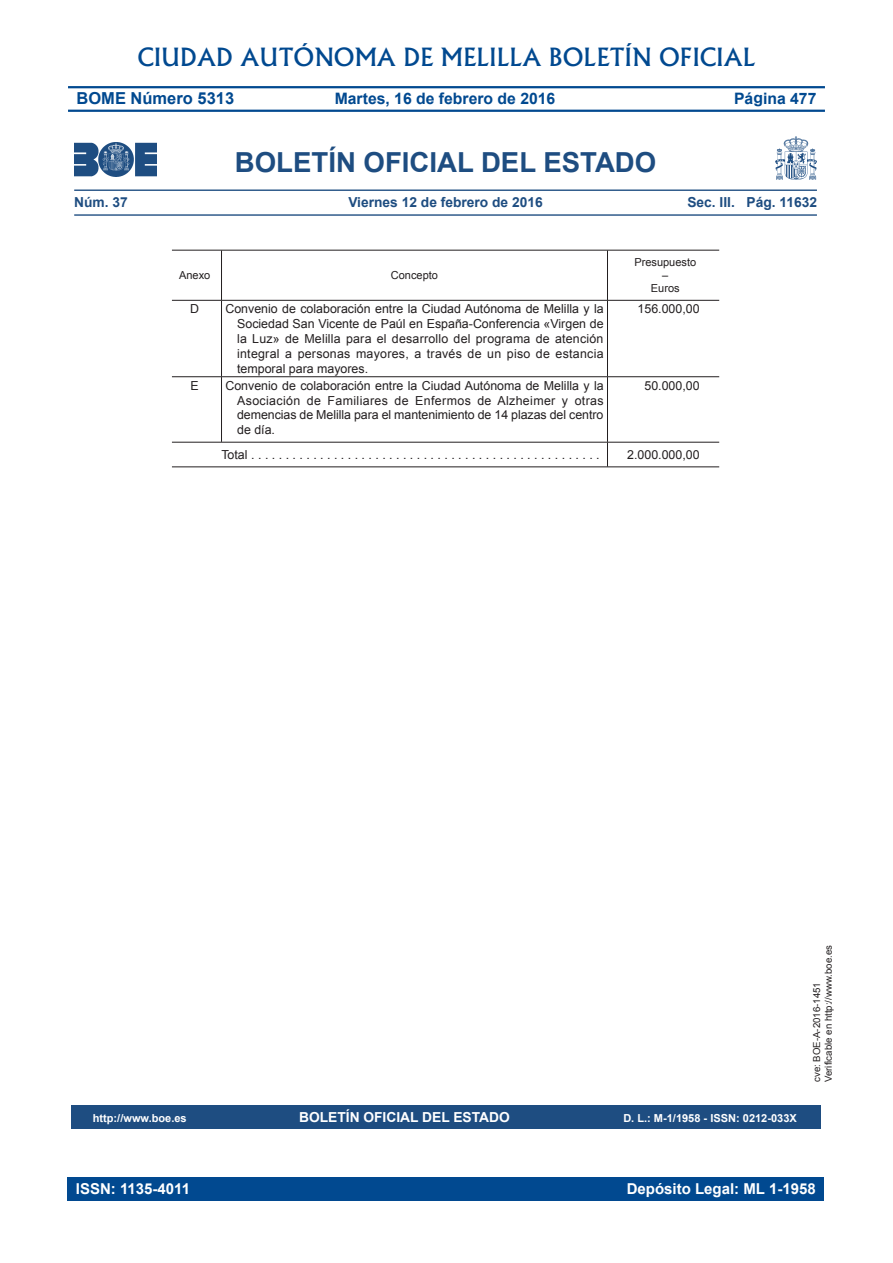
<style>
.page{position:relative;width:893px;height:1263px;background:#fff}
.page>*{position:absolute;margin:0;border:0;box-sizing:border-box;transform-origin:0 0}
.t1{font:700 27.6px "Arial";color:#1e4d81}
.t2{font:500 24px "Albertus";color:#014990}
.t3{font:700 16.5px "Arial";color:#014990}
.t4{font:700 15.75px "Arial";color:#014990}
.t5{font:700 15px "Arial";color:#fff}
.t6{font:700 13.8px "Arial";color:#1e4d81}
.t7{font:700 13.8px "Arial";color:#fff}
.t8{font:12.45px/14.9px "Arial";letter-spacing:-.005em;color:#231f20;text-align:justify}
.t9{font:700 11.1px "Arial";color:#fff}
.t10{font:11.1px/13.2px "Arial";color:#231f20;text-align:center}
.t11{font:9.6px/11.7px "Arial";color:#231f20}
.s1{font-size:15.15px}
</style>
<div class="page">
<hr style="left:68px;top:86px;width:757px;height:2px;background:#014990">
<hr style="left:68px;top:110px;width:757px;height:2px;background:#014990">
<div style="left:67px;top:1177px;width:757px;height:23px;background:#014990"></div>
<img style="left:74px;top:142px;width:82px;height:34px">
<img style="left:775px;top:136px;width:42px;height:43px">
<hr style="left:74px;top:189px;width:743px;height:2px;background:#1e4d81">
<hr style="left:74px;top:214px;width:743px;height:2px;background:#1e4d81">
<hr style="left:221px;top:301px;width:1px;height:75px;background:#231f20">
<hr style="left:607px;top:301px;width:1px;height:75px;background:#231f20">
<hr style="left:221px;top:377px;width:1px;height:65px;background:#231f20">
<hr style="left:607px;top:377px;width:1px;height:65px;background:#231f20">
<svg style="left:607px;top:443px;width:1px;height:23px"></svg>
<hr style="left:221px;top:250px;width:1px;height:50px;background:#231f20">
<hr style="left:607px;top:250px;width:1px;height:50px;background:#231f20">
<hr style="left:172px;top:250px;width:547px;height:1px;background:#231f20">
<hr style="left:172px;top:300px;width:547px;height:1px;background:#231f20">
<hr style="left:172px;top:376px;width:547px;height:1px;background:#231f20">
<hr style="left:172px;top:442px;width:547px;height:1px;background:#231f20">
<hr style="left:172px;top:466px;width:547px;height:1px;background:#231f20">
<div style="left:71px;top:1105px;width:749px;height:24px;background:#1e4d81"></div>
<h2 class="t2" style="left:137px;top:43px;width:620px">CIUDAD AUTÓNOMA DE MELILLA BOLETÍN OFICIAL</h2>
<h3 class="t3" style="left:77px;top:88px;width:159px">BOME Número 5313</h3>
<p class="t4" style="left:335px;top:88px;width:222px">Martes, 16 de febrero de 2016</p>
<p class="t4" style="left:734px;top:88px;width:84px">Pá<span class="s1">g</span>ina 477</p>
<h1 class="t1" style="left:235px;top:144px;width:423px">BOLETÍN OFICIAL DEL ESTADO</h1>
<p class="t6" style="left:74px;top:193px;width:55px">Núm. 37</p>
<p class="t6" style="left:348px;top:193px;width:196px">Viernes 12 de febrero de 2016</p>
<p class="t6" style="left:687px;top:193px;width:131px">Sec. III. Pág. 11632</p>
<p class="t10" style="left:179px;top:269px;width:33px">Anexo</p>
<p class="t10" style="left:391px;top:269px;width:49px">Concepto</p>
<p class="t10" style="left:634px;top:256px;width:63px">Presupuesto –<br>Euros</p>
<p class="t8" style="left:190px;top:302px;width:10px">D</p>
<p class="t8" style="left:237px;top:302px;width:368px;text-indent:-12px">Convenio de colaboración entre la Ciudad Autónoma de Melilla y la Sociedad San Vicente de Paúl en España-Conferencia «Virgen de la Luz» de Melilla para el desarrollo del programa de atención integral a personas mayores, a través de un piso de estancia temporal para mayores.</p>
<p class="t8" style="left:638px;top:302px;width:64px">156.000,00</p>
<p class="t8" style="left:191px;top:378px;width:10px">E</p>
<p class="t8" style="left:237px;top:378px;width:368px;text-indent:-12px">Convenio de colaboración entre la Ciudad Autónoma de Melilla y la Asociación de Familiares de Enfermos de Alzheimer y otras demencias de Melilla para el mantenimiento de 14 plazas del centro de día.</p>
<p class="t8" style="left:644px;top:378px;width:57px">50.000,00</p>
<p class="t8" style="left:221px;top:447px;width:380px">Total ...................................................</p>
<p class="t8" style="left:627px;top:447px;width:74px">2.000.000,00</p>
<p class="t8" style="left:237px;top:306px;width:368px">Asociación de Familiares de Enfermos de Alzheimer y otras demencias de Melilla para el mantenimiento de 14 plazas del centro de día.</p>
<p class="t9" style="left:93px;top:1111px;width:95px">http://www.boe.es</p>
<p class="t7" style="left:299px;top:1108px;width:212px">BOLETÍN OFICIAL DEL ESTADO</p>
<p class="t9" style="left:623px;top:1111px;width:175px">D. L.: M-1/1958 - ISSN: 0212-033X</p>
<p class="t11" style="left:811px;top:1082px;width:138px;rotate:-90deg">cve: BOE-A-2016-1451<br>Verificable en http://www.boe.es</p>
<p class="t5" style="left:76px;top:1179px;width:116px">ISSN: 1135-4011</p>
<p class="t5" style="left:627px;top:1179px;width:190px">Depósito Legal: ML 1-1958</p>
</div>
